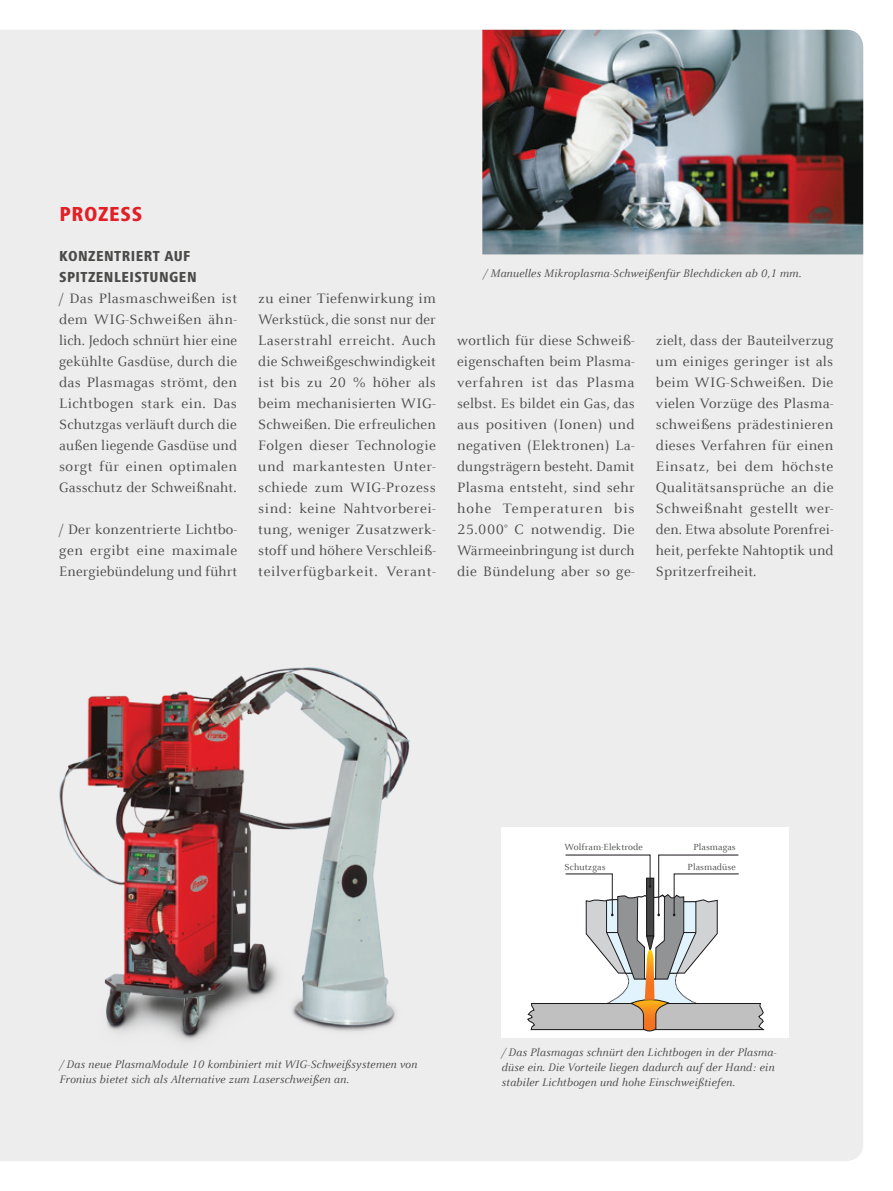
<style>
.page{position:relative;width:893px;height:1191px;background:#fff}
.page>*{position:absolute;margin:0;border:0;box-sizing:border-box;transform-origin:0 0}
.t1{font:800 condensed 21px "Frutiger Next LTW1 G";color:#e21e26}
.t2{font:15px/21px "Celeste Offc Pro";letter-spacing:.01em;color:#4a4a49;text-align:justify}
.t3{font:800 condensed 15px/21px "Frutiger Next LTW1 G";letter-spacing:.03em;color:#4a4a49}
.t4{font:italic 12px/15px "Celeste Offc Pro";letter-spacing:.01em;color:#4a4a49}
.t5{font:9.75px/19.4px "Celeste Offc Pro";letter-spacing:.01em;color:#4a4a49}
</style>
<div class="page">
<div style="left:0;top:30px;width:863px;height:1131px;background:#ededee"></div>
<img style="left:44px;top:637px;width:399px;height:422px">
<div style="left:501px;top:828px;width:288px;height:210px;background:#fff"></div>
<svg style="left:527px;top:854px;width:237px;height:178px"></svg>
<img style="left:482px;top:30px;width:381px;height:224px">
<h1 class="t1" style="left:60px;top:202px;width:61px">PROZESS</h1>
<p class="t3" style="left:59px;top:245px;width:131px">KONZENTRIERT AUF<br>SPITZENLEIST</p>
<p class="t3" style="left:150px;top:266px;width:20px">UNGEN</p>
<p class="t2" style="left:59px;top:287px;width:179px">/ Das Plasmaschweißen ist dem WIG-Schweißen ähn&shy;lich. Jedoch schnürt hier eine gekühlte Gasdüse, durch die das Plasmagas strömt, den Lichtbogen stark ein. Das Schutzgas verläuft durch die außen liegende Gasdüse und sorgt für einen optimalen Gasschutz der Schweißnaht.</p>
<p class="t2" style="left:59px;top:518px;width:180px">/ Der konzentrierte Lichtbo&shy;gen ergibt eine maximale Energiebündelung und führt</p>
<p class="t2" style="left:258px;top:287px;width:179px">zu einer Tiefenwirkung im Werkstück, die sonst nur der Laserstrahl erreicht. Auch die Schweißgeschwindigkeit ist bis zu 20 % höher als beim mechanisierten WIG-Schweißen. Die erfreulichen Folgen dieser Technologie und markantesten Unter&shy;schiede zum WIG-Prozess sind: keine Nahtvorberei&shy;tung, weniger Zusatzwerk&shy;stoff und höhere Verschleiß&shy;teilverfügbarkeit. Verant-</p>
<p class="t4" style="left:483px;top:266px;width:319px">/ Manuelles Mikroplasma-Schweißenfür Blechdicken ab 0,1 mm.</p>
<p class="t2" style="left:457px;top:329px;width:179px">wortlich für diese Schweiß&shy;eigenschaften beim Plasma&shy;verfahren ist das Plasma selbst. Es bildet ein Gas, das aus positiven (Ionen) und negativen (Elektronen) La&shy;dungsträgern besteht. Damit Plasma entsteht, sind sehr hohe Temperaturen bis 25.000° C notwendig. Die Wärmeeinbringung ist durch die Bündelung aber so ge-</p>
<p class="t2" style="left:656px;top:329px;width:179px">zielt, dass der Bauteilverzug um einiges geringer ist als beim WIG-Schweißen. Die vielen Vorzüge des Plasma&shy;schweißens prädestinieren dieses Verfahren für einen Einsatz, bei dem höchste Qualitätsansprüche an die Schweißnaht gestellt wer&shy;den. Etwa absolute Porenfrei&shy;heit, perfekte Nahtoptik und Spritzerfreiheit.</p>
<p class="t4" style="left:60px;top:1056px;width:359px">/ Das neue PlasmaModule 10 kombiniert mit WIG-Schweißsystemen von<br>Fronius bietet sich als Alternative zum Laserschweißen an.</p>
<p class="t5" style="left:565px;top:837px;width:80px">Wolfram-Elektrode<br>Schutzgas</p>
<p class="t5" style="left:688px;top:837px;width:50px;text-align:center">Plasmagas<br>Plasmadüse</p>
<p class="t4" style="left:501px;top:1044px;width:277px">/ Das Plasmagas schnürt den Lichtbogen in der Plasma&shy;düse ein. Die Vorteile liegen dadurch auf der Hand: ein stabiler Lichtbogen und hohe Einschweißtiefen.</p>
</div>
